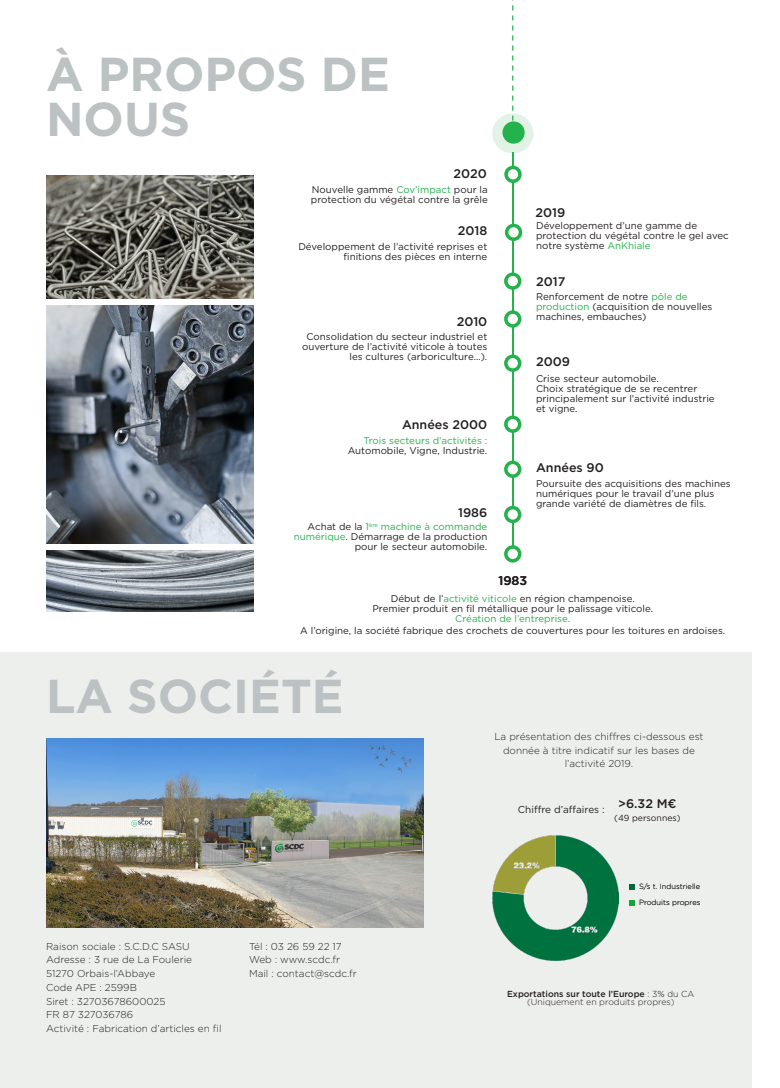
<style>
.page{position:relative;width:780px;height:1088px;background:#fff}
.page>*{position:absolute;margin:0;border:0;box-sizing:border-box;transform-origin:0 0}
.t1{font:700 47.5px/45px "Gotham";color:#bcc1c3}
.t2{font:500 12.5px "Gotham";color:#231f20}
.t3{font:300 10px/13.8px "Gotham";color:#231f20;text-align:center}
.t4{font:10px "Gotham";color:#231f20}
.t5{font:9.75px/10px "Gotham";color:#231f20}
.t6{font:9.75px "Gotham";color:#23b24b}
.t7{font:500 8.75px "Gotham";color:#231f20}
.t8{font:300 8.75px "Gotham";color:#231f20}
.t9{font:8.75px "Gotham";color:#231f20}
.t10{font:300 7.5px "Gotham";color:#231f20}
.s1{color:#23b24b}
.s2{color:#231f20}
.s3{font-weight:300}
</style>
<div class="page">
<div style="left:492px;top:113px;width:41px;height:40px;background:#e3f2e7;border-radius:50%"></div>
<img style="left:46px;top:176px;width:207px;height:123px">
<img style="left:46px;top:550px;width:207px;height:62px">
<img style="left:46px;top:305px;width:207px;height:239px">
<div style="left:0;top:652px;width:751px;height:436px;background:#edefed"></div>
<img style="left:46px;top:739px;width:377px;height:188px">
<svg style="left:512px;top:0;width:1px;height:121px"></svg>
<div style="left:502px;top:121px;width:22px;height:23px;background:#23b24b;border-radius:50%"></div>
<hr style="left:512px;top:152px;width:1px;height:403px;background:#23b24b">
<div style="left:506px;top:356px;width:13px;height:14px;background:#fff;border-radius:50%"></div>
<div style="left:504px;top:354px;width:17px;height:18px;border:4px solid #23b24b;border-radius:50%"></div>
<div style="left:506px;top:312px;width:13px;height:14px;background:#fff;border-radius:50%"></div>
<div style="left:504px;top:310px;width:17px;height:18px;border:4px solid #23b24b;border-radius:50%"></div>
<div style="left:506px;top:274px;width:13px;height:14px;background:#fff;border-radius:50%"></div>
<div style="left:504px;top:272px;width:17px;height:18px;border:4px solid #23b24b;border-radius:50%"></div>
<div style="left:506px;top:417px;width:13px;height:14px;background:#fff;border-radius:50%"></div>
<div style="left:504px;top:415px;width:17px;height:18px;border:4px solid #23b24b;border-radius:50%"></div>
<div style="left:506px;top:462px;width:13px;height:14px;background:#fff;border-radius:50%"></div>
<div style="left:504px;top:461px;width:17px;height:17px;border:4px solid #23b24b;border-radius:50%"></div>
<div style="left:506px;top:508px;width:13px;height:13px;background:#fff;border-radius:50%"></div>
<div style="left:504px;top:506px;width:17px;height:17px;border:4px solid #23b24b;border-radius:50%"></div>
<div style="left:506px;top:547px;width:13px;height:14px;background:#fff;border-radius:50%"></div>
<div style="left:504px;top:545px;width:17px;height:17px;border:4px solid #23b24b;border-radius:50%"></div>
<div style="left:506px;top:225px;width:14px;height:14px;background:#fff;border-radius:50%"></div>
<div style="left:505px;top:224px;width:17px;height:17px;border:4px solid #23b24b;border-radius:50%"></div>
<div style="left:506px;top:167px;width:14px;height:14px;background:#fff;border-radius:50%"></div>
<div style="left:504px;top:166px;width:17px;height:17px;border:4px solid #23b24b;border-radius:50%"></div>
<img style="left:492px;top:835px;width:126px;height:125px">
<svg style="left:629px;top:884px;width:5px;height:5px"></svg>
<svg style="left:629px;top:900px;width:5px;height:6px"></svg>
<p class="t1" style="left:46px;top:52px;width:345px">À PROPOS DE<br>NOUS</p>
<p class="t2" style="left:453px;top:166px;width:35px">2020</p>
<p class="t5" style="left:311px;top:184px;width:178px">Nouvelle gamme <span class="s1">Cov’impact</span> pour la protection du végétal contre la grêle</p>
<p class="t2" style="left:458px;top:222px;width:31px">2018</p>
<p class="t5" style="left:298px;top:241px;width:190px">Développement de l’activité reprises et</p>
<p class="t5" style="left:343px;top:251px;width:145px">finitions des pièces en interne</p>
<p class="t2" style="left:456px;top:313px;width:32px">2010</p>
<p class="t5" style="left:306px;top:331px;width:182px">Consolidation du secteur industriel et</p>
<p class="t5" style="left:302px;top:341px;width:187px;text-align:right">ouverture de l’activité viticole à toutes les cultures (arboriculture…).</p>
<p class="t2" style="left:402px;top:416px;width:87px">Années 2000</p>
<p class="t5" style="left:347px;top:436px;width:141px;text-align:right"><span class="s1">Trois secteurs d’activités :<br></span>Automobile, Vigne, Industrie.</p>
<p class="t2" style="left:458px;top:505px;width:31px">1986</p>
<p class="t6" style="left:307px;top:520px;width:181px"><span class="s2">Achat de la</span> 1<sup>ère</sup> machine à commande</p>
<p class="t5" style="left:294px;top:531px;width:195px;text-align:right"><span class="s1">numérique</span>. Démarrage de la production pour le secteur automobile.</p>
<p class="t2" style="left:535px;top:204px;width:31px">2019</p>
<p class="t5" style="left:536px;top:221px;width:194px">Développement d’une gamme de protection du végétal contre le gel avec notre système <span class="s1">AnKhiale</span></p>
<p class="t2" style="left:536px;top:273px;width:31px">2017</p>
<p class="t5" style="left:536px;top:291px;width:178px">Renforcement de notre <span class="s1">pôle de production</span> (acquisition de nouvelles machines, embauches)</p>
<p class="t2" style="left:536px;top:354px;width:35px">2009</p>
<p class="t5" style="left:536px;top:373px;width:124px">Crise secteur automobile.</p>
<p class="t5" style="left:536px;top:383px;width:180px">Choix stratégique de se recentrer principalement sur l’activité industrie</p>
<p class="t5" style="left:536px;top:403px;width:43px">et vigne.</p>
<p class="t2" style="left:536px;top:459px;width:69px">Années 90</p>
<p class="t5" style="left:536px;top:479px;width:196px">Poursuite des acquisitions des machines numériques pour le travail d’une plus grande variété de diamètres de fils.</p>
<p class="t2" style="left:498px;top:572px;width:30px">1983</p>
<p class="t5" style="left:390px;top:593px;width:245px">Début de l’<span class="s1">activité viticole</span> en région champenoise.</p>
<p class="t5" style="left:372px;top:603px;width:282px">Premier produit en fil métallique pour le palissage viticole.</p>
<p class="t6" style="left:455px;top:612px;width:116px">Création de l’entreprise.</p>
<p class="t5" style="left:300px;top:625px;width:426px">A l’origine, la société fabrique des crochets de couvertures pour les toitures en ardoises.</p>
<p class="t1" style="left:46px;top:674px;width:299px">LA SOCIÉTÉ</p>
<p class="t3" style="left:46px;top:939px;width:145px">Raison sociale : S.C.D.C SASU</p>
<p class="t3" style="left:46px;top:952px;width:147px">Adresse : 3 rue de La Foulerie</p>
<p class="t3" style="left:46px;top:966px;width:111px">51270 Orbais-l’Abbaye</p>
<p class="t3" style="left:46px;top:980px;width:92px">Code APE : 2599B</p>
<p class="t3" style="left:46px;top:994px;width:121px">Siret : 32703678600025</p>
<p class="t3" style="left:46px;top:1007px;width:89px">FR 87 327036786</p>
<p class="t3" style="left:46px;top:1021px;width:177px">Activité : Fabrication d’articles en fil</p>
<p class="t3" style="left:249px;top:939px;width:94px">Tél : 03 26 59 22 17</p>
<p class="t3" style="left:249px;top:952px;width:93px">Web : www.scdc.fr</p>
<p class="t3" style="left:249px;top:966px;width:109px">Mail : contact@scdc.fr</p>
<p class="t3" style="left:494px;top:729px;width:211px">La présentation des chiffres ci-dessous est donnée à titre indicatif sur les bases de l’activité 2019.</p>
<p class="t4" style="left:518px;top:803px;width:88px">Chiffre d’affaires :</p>
<p class="t2" style="left:618px;top:795px;width:60px">&gt;6.32 M€</p>
<p class="t9" style="left:614px;top:813px;width:68px">(49 personnes)</p>
<p class="t10" style="left:639px;top:881px;width:63px">S/s t. Industrielle</p>
<p class="t10" style="left:639px;top:898px;width:63px">Produits propres</p>
<p class="t7" style="left:507px;top:988px;width:189px">Exportations sur toute l’Europe <span class="s3">: 3% du CA</span></p>
<p class="t8" style="left:527px;top:997px;width:149px">(Uniquement en produits propres)</p>
</div>
